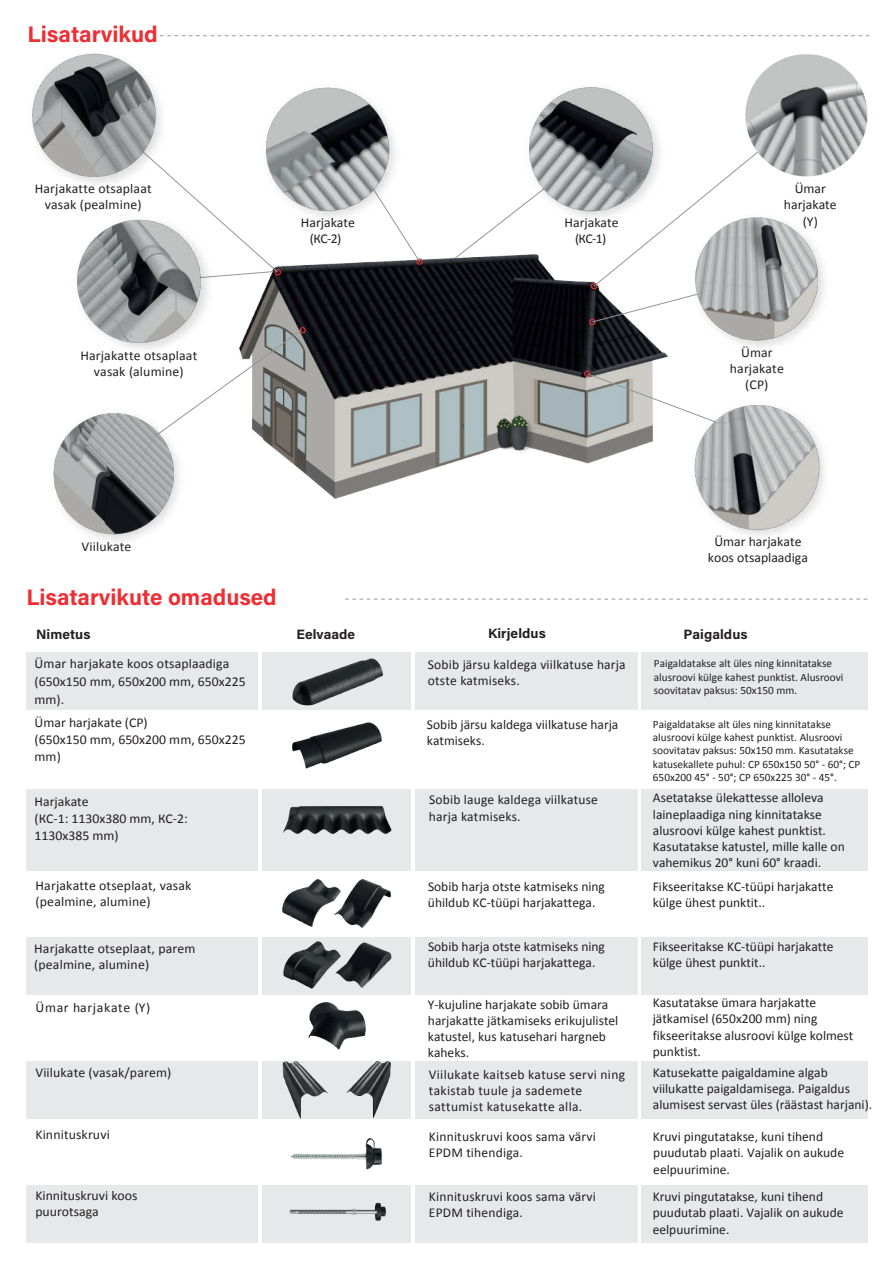
<style>
.page{position:relative;width:893px;height:1263px;background:#fff}
.page>*{position:absolute;margin:0;border:0;box-sizing:border-box;transform-origin:0 0}
.t1{font:700 22.5px "Acumin Pro";color:#ee2e33}
.t2{font:13.5px/16.2px "Calibri";color:#231f20}
.t3{font:13.5px/16.2px "Calibri";letter-spacing:.025em;color:#231f20}
.t4{font:700 13.5px "Acumin Pro";letter-spacing:.005em;color:#231f20}
.t5{font:13.5px "Calibri";letter-spacing:.045em;color:#231f20}
.t6{font:11.25px/13.4px "Calibri";color:#231f20}
</style>
<div class="page">
<svg style="left:160px;top:35px;width:709px;height:1px"></svg>
<svg style="left:345px;top:599px;width:523px;height:1px"></svg>
<img style="left:247px;top:258px;width:422px;height:241px">
<div style="left:299px;top:327px;width:7px;height:6px;border:1px solid #ee2e33;border-radius:50%"></div>
<div style="left:589px;top:319px;width:7px;height:6px;border:1px solid #ee2e33;border-radius:50%"></div>
<div style="left:584px;top:370px;width:6px;height:7px;border:1px solid #ee2e33;border-radius:50%"></div>
<div style="left:416px;top:258px;width:7px;height:7px;border:1px solid #ee2e33;border-radius:50%"></div>
<svg style="left:586px;top:373px;width:100px;height:81px"></svg>
<svg style="left:200px;top:329px;width:103px;height:140px"></svg>
<img style="left:77px;top:220px;width:141px;height:139px">
<img style="left:53px;top:403px;width:154px;height:138px">
<img style="left:541px;top:86px;width:102px;height:26px">
<img style="left:708px;top:238px;width:117px;height:109px">
<img style="left:686px;top:405px;width:138px;height:131px">
<div style="left:27px;top:652px;width:231px;height:58px;background:#e6e8e9"></div>
<div style="left:262px;top:652px;width:149px;height:58px;background:#e6e8e9"></div>
<div style="left:415px;top:652px;width:222px;height:58px;background:#e6e8e9"></div>
<div style="left:641px;top:652px;width:226px;height:58px;background:#e6e8e9"></div>
<div style="left:27px;top:789px;width:231px;height:81px;background:#e6e8e9"></div>
<div style="left:262px;top:789px;width:149px;height:81px;background:#e6e8e9"></div>
<div style="left:415px;top:789px;width:222px;height:81px;background:#e6e8e9"></div>
<div style="left:641px;top:789px;width:226px;height:81px;background:#e6e8e9"></div>
<div style="left:27px;top:936px;width:231px;height:58px;background:#e6e8e9"></div>
<div style="left:262px;top:936px;width:149px;height:58px;background:#e6e8e9"></div>
<div style="left:415px;top:936px;width:222px;height:58px;background:#e6e8e9"></div>
<div style="left:641px;top:936px;width:226px;height:58px;background:#e6e8e9"></div>
<div style="left:27px;top:1061px;width:231px;height:58px;background:#e6e8e9"></div>
<div style="left:262px;top:1061px;width:149px;height:58px;background:#e6e8e9"></div>
<div style="left:415px;top:1061px;width:222px;height:58px;background:#e6e8e9"></div>
<div style="left:641px;top:1061px;width:226px;height:58px;background:#e6e8e9"></div>
<div style="left:27px;top:1185px;width:231px;height:58px;background:#e6e8e9"></div>
<div style="left:262px;top:1185px;width:149px;height:58px;background:#e6e8e9"></div>
<div style="left:415px;top:1185px;width:222px;height:58px;background:#e6e8e9"></div>
<div style="left:641px;top:1185px;width:226px;height:58px;background:#e6e8e9"></div>
<img style="left:292px;top:722px;width:90px;height:45px">
<img style="left:282px;top:767px;width:110px;height:67px">
<img style="left:309px;top:1003px;width:56px;height:46px">
<img style="left:283px;top:880px;width:52px;height:46px">
<img style="left:335px;top:880px;width:56px;height:47px">
<img style="left:283px;top:942px;width:53px;height:47px">
<img style="left:336px;top:942px;width:55px;height:45px">
<img style="left:290px;top:1138px;width:92px;height:26px">
<img style="left:282px;top:1060px;width:46px;height:59px">
<img style="left:346px;top:1060px;width:45px;height:59px">
<svg style="left:447px;top:112px;width:359px;height:211px"></svg>
<img style="left:719px;top:54px;width:149px;height:125px">
<svg style="left:345px;top:228px;width:76px;height:35px"></svg>
<img style="left:266px;top:86px;width:133px;height:142px">
<svg style="left:129px;top:139px;width:152px;height:144px"></svg>
<img style="left:32px;top:52px;width:169px;height:142px">
<img style="left:289px;top:1164px;width:97px;height:57px">
<img style="left:293px;top:659px;width:90px;height:46px">
<h1 class="t1" style="left:28px;top:18px;width:132px">Lisatarvikud</h1>
<p class="t2" style="left:35px;top:180px;width:118px;text-align:center">Harjakatte otsaplaat vasak (pealmine)</p>
<p class="t2" style="left:80px;top:347px;width:118px;text-align:center">Harjakatte otsaplaat vasak (alumine)</p>
<p class="t2" style="left:301px;top:214px;width:56px;text-align:center">Harjakate (КС-2)</p>
<p class="t2" style="left:564px;top:214px;width:56px;text-align:center">Harjakate (КС-1)</p>
<p class="t2" style="left:784px;top:180px;width:54px;text-align:center">Ümar harjakate (Y)</p>
<p class="t2" style="left:730px;top:344px;width:55px;text-align:center">Ümar harjakate (CP)</p>
<p class="t2" style="left:82px;top:538px;width:51px">Viilukate</p>
<p class="t2" style="left:708px;top:533px;width:102px;text-align:center">Ümar harjakate koos otsaplaadiga</p>
<h1 class="t1" style="left:26px;top:582px;width:252px">Lisatarvikute omadused</h1>
<p class="t4" style="left:36px;top:624px;width:56px">Nimetus</p>
<p class="t4" style="left:297px;top:624px;width:60px">Eelvaade</p>
<p class="t4" style="left:488px;top:624px;width:59px">Kirjeldus</p>
<p class="t4" style="left:683px;top:624px;width:66px">Paigaldus</p>
<p class="t2" style="left:35px;top:654px;width:213px;line-height:17.9px">Ümar harjakate koos otsaplaadiga (650х150 mm, 650х200 mm, 650х225 mm).</p>
<p class="t6" style="left:654px;top:656px;width:191px">Paigaldatakse alt üles ning kinnitatakse alusroovi külge kahest punktist. Alusroovi soovitatav paksus: 50x150 mm.</p>
<p class="t2" style="left:428px;top:656px;width:199px">Sobib järsu kaldega viilkatuse harja otste katmiseks.</p>
<p class="t2" style="left:35px;top:713px;width:213px;line-height:17.5px">Ümar harjakate (CP)<br>(650х150 mm, 650х200 mm, 650х225</p>
<p class="t2" style="left:35px;top:748px;width:28px">mm)</p>
<p class="t2" style="left:35px;top:792px;width:155px;line-height:17.5px">Harjakate<br>(КС-1: 1130х380 mm, КС-2:</p>
<p class="t2" style="left:35px;top:827px;width:86px">1130х385 mm)</p>
<p class="t2" style="left:427px;top:716px;width:193px">Sobib järsu kaldega viilkatuse harja katmiseks.</p>
<p class="t6" style="left:653px;top:717px;width:209px">Paigaldatakse alt üles ning kinnitatakse alusroovi külge kahest punktist. Alusroovi soovitatav paksus: 50x150 mm. Kasutatakse katusekallete puhul: CP 650x150 50° - 60°; СР 650x200 45° - 50°; СР 650x225 30° - 45°.</p>
<p class="t2" style="left:429px;top:791px;width:171px">Sobib lauge kaldega viilkatuse harja katmiseks.</p>
<p class="t2" style="left:653px;top:789px;width:193px">Asetatakse ülekattesse alloleva laineplaadiga ning kinnitatakse alusroovi külge kahest punktist.<br>Kasutatakse katustel, mille kalle on vahemikus 20° kuni 60° kraadi.</p>
<p class="t2" style="left:36px;top:876px;width:157px">Harjakatte otseplaat, vasak (pealmine, alumine)</p>
<p class="t2" style="left:428px;top:878px;width:179px">Sobib harja otste katmiseks ning ühildub KC-tüüpi harjakattega.</p>
<p class="t2" style="left:653px;top:878px;width:182px">Fikseeritakse KC-tüüpi harjakatte külge ühest punktit..</p>
<p class="t2" style="left:34px;top:940px;width:163px">Harjakatte otseplaat, parem (pealmine, alumine)</p>
<p class="t2" style="left:428px;top:938px;width:179px">Sobib harja otste katmiseks ning ühildub KC-tüüpi harjakattega.</p>
<p class="t2" style="left:653px;top:938px;width:182px">Fikseeritakse KC-tüüpi harjakatte külge ühest punktit..</p>
<p class="t5" style="left:36px;top:998px;width:116px">Ümar harjakate (Y)</p>
<p class="t2" style="left:428px;top:996px;width:192px">Y-kujuline harjakate sobib ümara harjakatte jätkamiseks erikujulistel katustel, kus katusehari hargneb kaheks.</p>
<p class="t2" style="left:653px;top:994px;width:202px">Kasutatakse ümara harjakatte jätkamisel (650x200 mm) ning fikseeritakse alusroovi külge kolmest punktist.</p>
<p class="t2" style="left:35px;top:1064px;width:137px">Viilukate (vasak/parem)</p>
<p class="t3" style="left:429px;top:1066px;width:198px">Viilukate kaitseb katuse servi ning takistab tuule ja sademete sattumist katusekatte alla.</p>
<p class="t2" style="left:653px;top:1064px;width:221px">Katusekatte paigaldamine algab viilukatte paigaldamisega. Paigaldus alumisest servast üles (räästast harjani).</p>
<p class="t2" style="left:35px;top:1126px;width:76px">Kinnituskruvi</p>
<p class="t2" style="left:429px;top:1128px;width:169px">Kinnituskruvi koos sama värvi<br>EPDM tihendiga.</p>
<p class="t2" style="left:653px;top:1128px;width:193px">Kruvi pingutatakse, kuni tihend puudutab plaati. Vajalik on aukude eelpuurimine.</p>
<p class="t2" style="left:35px;top:1187px;width:104px">Kinnituskruvi koos puurotsaga</p>
<p class="t2" style="left:429px;top:1188px;width:169px">Kinnituskruvi koos sama värvi<br>EPDM tihendiga.</p>
<p class="t2" style="left:653px;top:1188px;width:192px">Kruvi pingutatakse, kuni tihend puudutab plaati. Vajalik on aukude eelpuurimine.</p>
</div>
